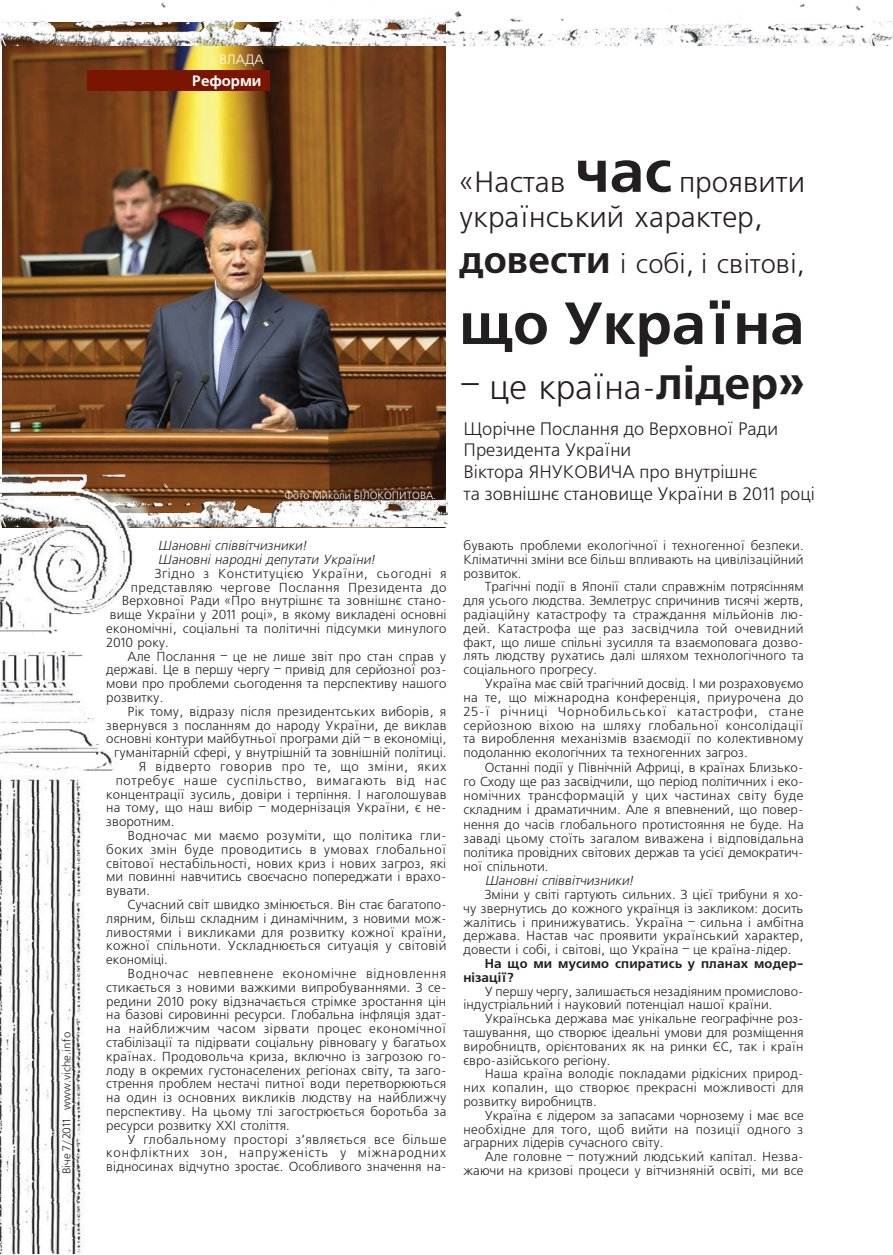
<style>
.page{position:relative;width:893px;height:1255px;background:#fff}
.page>*{position:absolute;margin:0;border:0;box-sizing:border-box;transform-origin:0 0}
.t1{font:700 59.25px "Free Set C";color:#231f20}
.t2{font:34.5px "Free Set C";color:#231f20}
.t3{font:29.25px/35.1px "Free Set C";color:#231f20}
.t4{font:27px "Free Set C";color:#231f20}
.t5{font:18px/21.6px "Free Set C";color:#231f20}
.rubrica_left{font:700 15px "Free Set C";color:#fff}
.rubrica_right{font:13.5px "Free Set C";color:#fff}
.text_freeset{font:13.05px/13.8px "Free Set C";letter-spacing:.01em;color:#231f20;text-align:justify}
.text_freeset_Plotno{font:13.05px/14.2px "Free Set C";letter-spacing:-.01em;color:#231f20;text-align:justify}
.text_freeset-2{font:italic 13.05px "Free Set C";color:#231f20}
.text_freeset-3{font:700 13.05px/13.8px "Free Set C";letter-spacing:.015em;color:#231f20}
.text_freeset-4{font:13.05px "Free Set C";letter-spacing:.05em;color:#231f20}
.text_freeset-5{font:13.05px "Free Set C";letter-spacing:.035em;color:#231f20}
.text_freeset-6{font:13.05px "Free Set C";letter-spacing:.04em;color:#231f20}
.text_freeset-7{font:13.05px "Free Set C";letter-spacing:.045em;color:#231f20}
.t6{font:11.25px "Free Set C";color:#231f20}
.foto{font:10.5px "Free Set C";color:#fff}
.s1{font-weight:700;font-size:60px}
.s2{font-weight:700;font-size:38.25px}
.s3{font-weight:700;font-size:45.75px}
</style>
<div class="page">
<img style="left:2px;top:46px;width:443px;height:424px">
<img style="left:0;top:2px;width:893px;height:44px">
<img style="left:135px;top:470px;width:313px;height:57px">
<div style="left:87px;top:70px;width:183px;height:20px;background:#791500"></div>
<img style="left:0;top:460px;width:135px;height:793px">
<p class="t6" style="left:61px;top:1174px;width:144px;rotate:-90deg">Віче 7/2011 www.viche.info</p>
<p class="rubrica_right" style="left:219px;top:52px;width:46px">ВЛАДА</p>
<p class="rubrica_left" style="left:192px;top:72px;width:71px">Реформи</p>
<p class="foto" style="left:284px;top:490px;width:153px">Фото Миколи БІЛОКОПИТОВА.</p>
<p class="t3" style="left:459px;top:165px;width:347px">«Настав <span class="s1">час</span> проявити український характер,</p>
<p class="t4" style="left:459px;top:249px;width:347px"><span class="s2">довести</span> і собі, і світові,</p>
<p class="t1" style="left:459px;top:290px;width:347px">що Україна</p>
<p class="t2" style="left:459px;top:369px;width:347px">– це країна-<span class="s3">лідер»</span></p>
<p class="t5" style="left:463px;top:418px;width:353px">Щорічне Послання до Верховної Ради<br>Президента України<br>Віктора ЯНУКОВИЧА про внутрішнє<br>та зовнішнє становище України в 2011 році</p>
<p class="text_freeset-2" style="left:158px;top:538px;width:152px">Шановні співвітчизники!</p>
<p class="text_freeset-2" style="left:158px;top:552px;width:221px">Шановні народні депутати України!</p>
<p class="text_freeset-6" style="left:155px;top:566px;width:293px">Згідно з Конституцією України, сьогодні я</p>
<p class="text_freeset-5" style="left:131px;top:580px;width:317px">представляю чергове Послання Президента до</p>
<p class="text_freeset" style="left:122px;top:594px;width:326px">Верховної Ради «Про внутрішнє та зовнішнє стано-</p>
<p class="text_freeset" style="left:110px;top:608px;width:338px">вище України у 2011 році», в якому викладені основні</p>
<p class="text_freeset" style="left:106px;top:622px;width:342px">економічні, соціальні та політичні підсумки минулого</p>
<p class="text_freeset" style="left:106px;top:636px;width:64px">2010 року.</p>
<p class="text_freeset" style="left:106px;top:649px;width:342px;text-indent:21px">Але Послання – це не лише звіт про стан справ у державі. Це в першу чергу – привід для серйозної роз&shy;мови про проблеми сьогодення та перспективу нашого розвитку.</p>
<p class="text_freeset" style="left:106px;top:705px;width:342px;text-align:right">Рік тому, відразу після президентських виборів, я звернувся з посланням до народу України, де виклав основні контури майбутньої програми дій – в економіці, гуманітарній сфері, у внутрішній та зовнішній політиці.</p>
<p class="text_freeset-7" style="left:138px;top:759px;width:310px">Я відверто говорив про те, що зміни, яких</p>
<p class="text_freeset-4" style="left:116px;top:773px;width:332px">потребує наше суспільство, вимагають від нас</p>
<p class="text_freeset" style="left:106px;top:787px;width:342px">концентрації зусиль, довіри і терпіння. І наголошував</p>
<p class="text_freeset" style="left:106px;top:801px;width:342px">на тому, що наш вибір – модернізація України, є не-</p>
<p class="text_freeset" style="left:106px;top:815px;width:70px">зворотним.</p>
<p class="text_freeset" style="left:106px;top:829px;width:342px;text-indent:21px">Водночас ми маємо розуміти, що політика гли&shy;боких змін буде проводитись в умовах глобальної світової нестабільності, нових криз і нових загроз, які ми повинні навчитись своєчасно попереджати і врахо&shy;вувати.</p>
<p class="text_freeset" style="left:106px;top:898px;width:342px;text-indent:21px">Сучасний світ швидко змінюється. Він стає багатопо&shy;лярним, більш складним і динамічним, з новими мож&shy;ливостями і викликами для розвитку кожної країни, кожної спільноти. Ускладнюється ситуація у світовій економіці.</p>
<p class="text_freeset" style="left:106px;top:967px;width:342px;text-indent:21px">Водночас невпевнене економічне відновлення стикається з новими важкими випробуваннями. З се&shy;редини 2010 року відзначається стрімке зростання цін на базові сировинні ресурси. Глобальна інфляція здат&shy;на найближчим часом зірвати процес економічної стабілізації та підірвати соціальну рівновагу у багатьох країнах. Продовольча криза, включно із загрозою го&shy;лоду в окремих густонаселених регіонах світу, та заго&shy;стрення проблем нестачі питної води перетворюються на один із основних викликів людству на найближчу перспективу. На цьому тлі загострюється боротьба за ресурси розвитку XXІ століття.</p>
<p class="text_freeset" style="left:106px;top:1132px;width:342px;text-indent:21px">У глобальному просторі з’являється все більше конфліктних зон, напруженість у міжнародних відносинах відчутно зростає. Особливого значення на-</p>
<p class="text_freeset" style="left:463px;top:539px;width:342px">бувають проблеми екологічної і техногенної безпеки.<br>Кліматичні зміни все більш впливають на цивілізаційний розвиток.</p>
<p class="text_freeset" style="left:463px;top:580px;width:342px;text-indent:21px">Трагічні події в Японії стали справжнім потрясінням для усього людства. Землетрус спричинив тисячі жертв, радіаційну катастрофу та страждання мільйонів лю&shy;дей. Катастрофа ще раз засвідчила той очевидний факт, що лише спільні зусилля та взаємоповага дозво&shy;лять людству рухатись далі шляхом технологічного та соціального прогресу.</p>
<p class="text_freeset" style="left:463px;top:677px;width:342px;text-indent:21px">Україна має свій трагічний досвід. І ми розраховуємо на те, що міжнародна конференція, приурочена до 25-ї річниці Чорнобильської катастрофи, стане серйозною віхою на шляху глобальної консолідації та вироблення механізмів взаємодії по колективному подоланню екологічних та техногенних загроз.</p>
<p class="text_freeset_Plotno" style="left:463px;top:760px;width:342px;text-indent:21px">Останні події у Північній Африці, в країнах Близько&shy;го Сходу ще раз засвідчили, що період політичних і еко&shy;номічних трансформацій у цих частинах світу буде складним і драматичним. Але я впевнений, що повер&shy;нення до часів глобального протистояння не буде. На заваді цьому стоїть загалом виважена і відповідальна політика провідних світових держав та усієї демократич&shy;ної спільноти.</p>
<p class="text_freeset-2" style="left:485px;top:873px;width:152px">Шановні співвітчизники!</p>
<p class="text_freeset" style="left:463px;top:888px;width:342px;text-indent:21px">Зміни у світі гартують сильних. З цієї трибуни я хо&shy;чу звернутись до кожного українця із закликом: досить жалітись і принижуватись. Україна – сильна і амбітна держава. Настав час проявити український характер, довести і собі, і світові, що Україна – це країна-лідер.</p>
<p class="text_freeset-3" style="left:463px;top:957px;width:342px;text-indent:21px">На що ми мусимо спиратись у планах модер&shy;нізації?</p>
<p class="text_freeset" style="left:463px;top:984px;width:342px;text-indent:21px">У першу чергу, залишається незадіяним промислово&shy;індустріальний і науковий потенціал нашої країни.</p>
<p class="text_freeset" style="left:463px;top:1012px;width:342px;text-indent:21px">Українська держава має унікальне географічне роз&shy;ташування, що створює ідеальні умови для розміщення виробництв, орієнтованих як на ринки ЄС, так і країн євро-азійського регіону.</p>
<p class="text_freeset" style="left:463px;top:1067px;width:342px;text-indent:21px">Наша країна володіє покладами рідкісних природ&shy;них копалин, що створює прекрасні можливості для розвитку виробництв.</p>
<p class="text_freeset" style="left:463px;top:1108px;width:342px;text-indent:21px">Україна є лідером за запасами чорнозему і має все необхідне для того, щоб вийти на позиції одного з аграрних лідерів сучасного світу.</p>
<p class="text_freeset" style="left:485px;top:1150px;width:320px">Але головне – потужний людський капітал. Незва-</p>
<p class="text_freeset" style="left:463px;top:1164px;width:342px">жаючи на кризові процеси у вітчизняній освіті, ми все</p>
</div>
